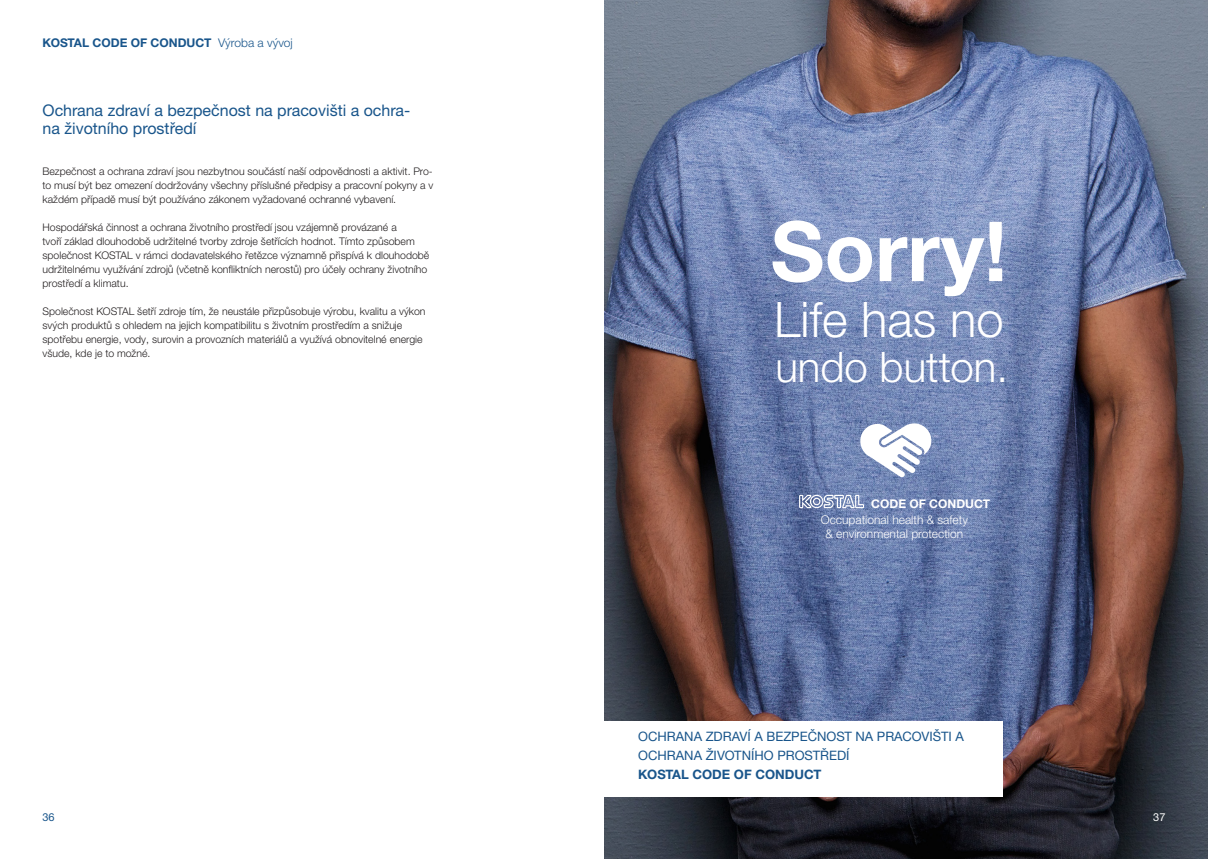
<style>
.page{position:relative;width:1208px;height:859px;background:#fff}
.page>*{position:absolute;margin:0;border:0;box-sizing:border-box;transform-origin:0 0}
.typo_shirts{font:700 83px "Helvetica Neue LTW1 G";color:#fff}
.typo_shirts-2{font:300 49px "Helvetica Neue LTW1 G";color:#fff}
.typo_shirts-3{font:300 42px "Helvetica Neue LTW1 G";color:#fff}
.t1{font:16px/17.3px "Helvetica Neue LTW1 G";color:#19558b}
.t2{font:13px/19px "Helvetica Neue LTW1 G";color:#19558b}
.t3{font:300 12px/14.4px "Helvetica Neue LTW1 G";color:#fff;text-align:center}
.t4{font:700 12px "Helvetica Neue LTW1 G";color:#19558b}
.t5{font:700 12px "Helvetica Neue LTW1 G";color:#fff}
.t6{font:11px "Helvetica Neue LTW1 G";color:#19558b}
.t7{font:11px "Helvetica Neue LTW1 G";color:#fff}
.fliesstext{font:300 10.5px/14px "Helvetica Neue LTW1 G";color:#231f20}
.s1{font-weight:300}
.s2{font-weight:700}
</style>
<div class="page">
<img style="left:604px;top:0;width:604px;height:859px">
<svg style="left:858px;top:422px;width:75px;height:56px"></svg>
<svg style="left:799px;top:495px;width:65px;height:13px"></svg>
<div style="left:604px;top:721px;width:398px;height:76px;background:#fff"></div>
<p class="t4" style="left:43px;top:35px;width:252px">KOSTAL CODE OF CONDUCT <span class="s1">Výroba a vývoj</span></p>
<h3 class="t1" style="left:43px;top:102px;width:369px">Ochrana zdraví a bezpečnost na pracovišti a ochra&shy;na životního prostředí</h3>
<p class="fliesstext" style="left:43px;top:164px;width:392px;text-align:justify">Bezpečnost a ochrana zdraví jsou nezbytnou součástí naší odpovědnosti a aktivit. Pro&shy;to musí být bez omezení dodržovány všechny příslušné předpisy a pracovní pokyny a v každém případě musí být používáno zákonem vyžadované ochranné vybavení.</p>
<p class="fliesstext" style="left:43px;top:220px;width:388px">Hospodářská činnost a ochrana životního prostředí jsou vzájemně provázané a<br>tvoří základ dlouhodobě udržitelné tvorby zdroje šetřících hodnot. Tímto způsobem společnost KOSTAL v rámci dodavatelského řetězce významně přispívá k dlouhodobě udržitelnému využívání zdrojů (včetně konfliktních nerostů) pro účely ochrany životního prostředí a klimatu.</p>
<p class="fliesstext" style="left:43px;top:304px;width:384px">Společnost KOSTAL šetří zdroje tím, že neustále přizpůsobuje výrobu, kvalitu a výkon svých produktů s ohledem na jejich kompatibilitu s životním prostředím a snižuje spotřebu energie, vody, surovin a provozních materiálů a využívá obnovitelné energie všude, kde je to možné.</p>
<p class="typo_shirts" style="left:770px;top:200px;width:238px">Sorry!</p>
<p class="typo_shirts-2" style="left:774px;top:289px;width:231px">Life has no</p>
<p class="typo_shirts-3" style="left:775px;top:342px;width:234px">undo button.</p>
<p class="t5" style="left:871px;top:496px;width:120px">CODE OF CONDUCT</p>
<p class="t3" style="left:820px;top:512px;width:149px">Occupational health &amp; safety &amp; environmental protection</p>
<p class="t2" style="left:638px;top:726px;width:327px">OCHRANA ZDRAVÍ A BEZPEČNOST NA PRACOVIŠTI A<br>OCHRANA ŽIVOTNÍHO PROSTŘEDÍ<br><span class="s2">KOSTAL CODE OF CONDUCT</span></p>
<p class="t6" style="left:43px;top:810px;width:14px">36</p>
<p class="t7" style="left:1153px;top:810px;width:14px">37</p>
</div>
